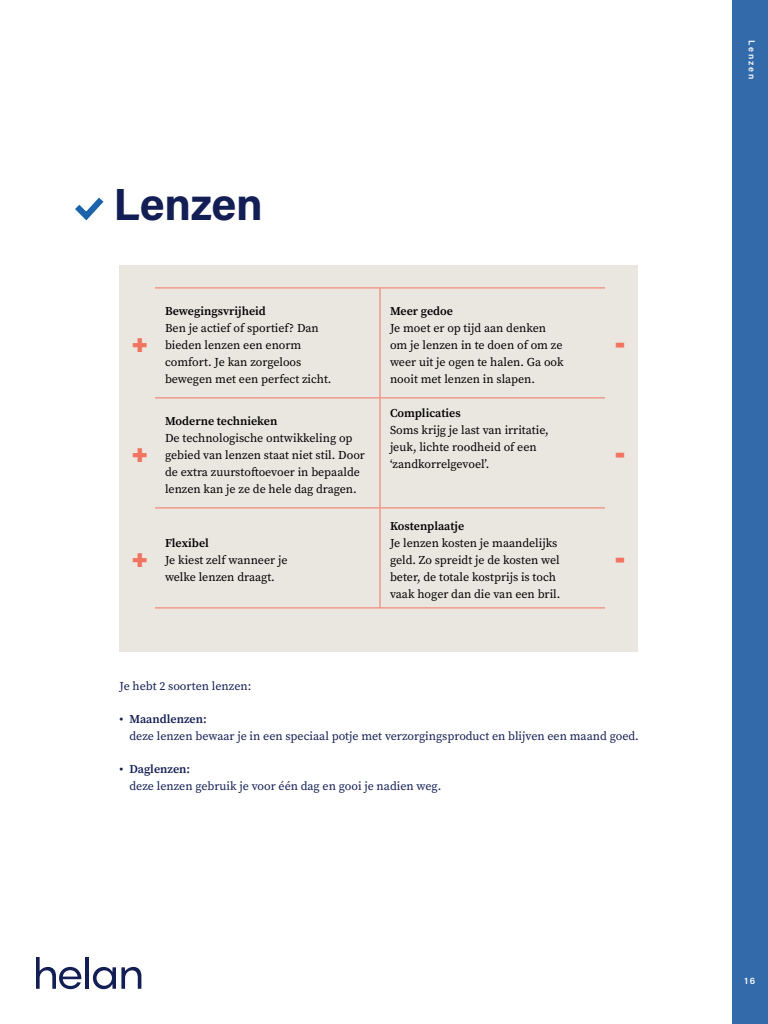
<style>
.page{position:relative;width:768px;height:1024px;background:#fff}
.page>*{position:absolute;margin:0;border:0;box-sizing:border-box;transform-origin:0 0}
.t1{font:700 45px "Acumin Pro";letter-spacing:-.005em;color:#131e55}
.t2{font:900 26px "Acumin Pro";color:#f27360}
.t3{font:12px/17px "Source Serif Pro";color:#000}
.t4{font:12px "Source Serif Pro";color:#131e55}
.t5{font:600 12px "Source Serif Pro";color:#000}
.t6{font:600 12px "Source Serif Pro";color:#131e55}
.t7{font:600 9px "Acumin Pro";letter-spacing:.2em;color:#fff}
</style>
<div class="page">
<div style="left:732px;top:0;width:36px;height:1024px;background:#326aaa"></div>
<svg style="left:36px;top:957px;width:45px;height:32px"></svg>
<hr style="left:85px;top:957px;width:4px;height:32px;background:#131e55">
<svg style="left:93px;top:967px;width:48px;height:22px"></svg>
<svg style="left:75px;top:197px;width:29px;height:24px"></svg>
<div style="left:120px;top:265px;width:518px;height:387px;background:#eae7e1"></div>
<svg style="left:155px;top:288px;width:450px;height:319px"></svg>
<hr style="left:155px;top:287px;width:225px;height:1px;background:#f27360">
<hr style="left:380px;top:287px;width:225px;height:1px;background:#f27360">
<hr style="left:380px;top:288px;width:1px;height:109px;background:#f27360">
<hr style="left:155px;top:397px;width:225px;height:1px;background:#f27360">
<hr style="left:380px;top:397px;width:225px;height:1px;background:#f27360">
<hr style="left:380px;top:398px;width:1px;height:109px;background:#f27360">
<hr style="left:155px;top:507px;width:225px;height:1px;background:#f27360">
<hr style="left:380px;top:507px;width:225px;height:1px;background:#f27360">
<hr style="left:380px;top:508px;width:1px;height:99px;background:#f27360">
<hr style="left:155px;top:607px;width:225px;height:1px;background:#f27360">
<hr style="left:380px;top:607px;width:225px;height:1px;background:#f27360">
<h1 class="t1" style="left:113px;top:173px;width:151px">Lenzen</h1>
<h2 class="t2" style="left:132px;top:325px;width:18px">+</h2>
<h2 class="t2" style="left:132px;top:435px;width:18px">+</h2>
<h2 class="t2" style="left:132px;top:540px;width:18px">+</h2>
<p class="t5" style="left:165px;top:303px;width:102px">Bewegingsvrijheid</p>
<p class="t3" style="left:165px;top:320px;width:168px">Ben je actief of sportief? Dan bieden lenzen een enorm comfort. Je kan zorgeloos bewegen met een perfect zicht.</p>
<p class="t5" style="left:165px;top:413px;width:114px">Moderne technieken</p>
<p class="t3" style="left:165px;top:430px;width:202px">De technologische ontwikkeling op gebied van lenzen staat niet stil. Door de extra zuurstoftoevoer in bepaalde lenzen kan je ze de hele dag dragen.</p>
<p class="t5" style="left:165px;top:535px;width:45px">Flexibel</p>
<p class="t3" style="left:165px;top:552px;width:124px">Je kiest zelf wanneer je welke lenzen draagt.</p>
<p class="t5" style="left:390px;top:303px;width:65px">Meer gedoe</p>
<p class="t3" style="left:390px;top:320px;width:175px">Je moet er op tijd aan denken om je lenzen in te doen of om ze weer uit je ogen te halen. Ga ook nooit met lenzen in slapen.</p>
<p class="t5" style="left:390px;top:405px;width:72px">Complicaties</p>
<p class="t3" style="left:390px;top:422px;width:160px">Soms krijg je last van irritatie, jeuk, lichte roodheid of een ‘zandkorrelgevoel’.</p>
<p class="t5" style="left:390px;top:518px;width:76px">Kostenplaatje</p>
<p class="t3" style="left:390px;top:535px;width:172px">Je lenzen kosten je maandelijks geld. Zo spreidt je de kosten wel beter, de totale kostprijs is toch vaak hoger dan die van een bril.</p>
<h2 class="t2" style="left:615px;top:325px;width:11px">-</h2>
<h2 class="t2" style="left:615px;top:435px;width:11px">-</h2>
<h2 class="t2" style="left:615px;top:540px;width:11px">-</h2>
<p class="t4" style="left:120px;top:678px;width:133px">Je hebt 2 soorten lenzen:</p>
<p class="t6" style="left:120px;top:711px;width:89px">• Maandlenzen:</p>
<p class="t4" style="left:129px;top:728px;width:511px">deze lenzen bewaar je in een speciaal potje met verzorgingsproduct en blijven een maand goed.</p>
<p class="t6" style="left:120px;top:761px;width:72px">• Daglenzen:</p>
<p class="t4" style="left:129px;top:778px;width:313px">deze lenzen gebruik je voor één dag en gooi je nadien weg.</p>
<p class="t7" style="left:758px;top:40px;width:40px;rotate:90deg">Lenzen</p>
<p class="t7" style="left:745px;top:974px;width:12px">16</p>
</div>
